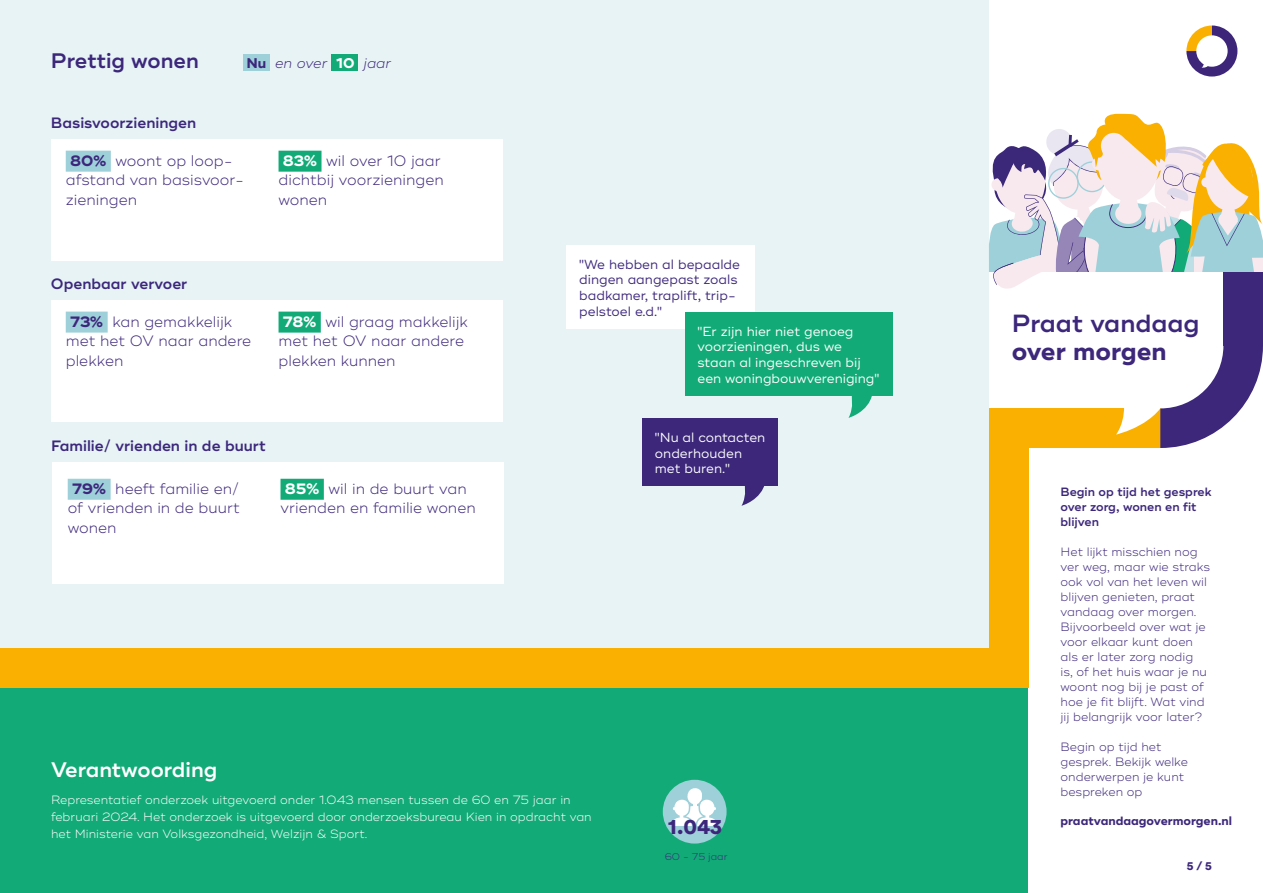
<style>
.page{position:relative;width:1263px;height:893px;background:#fff}
.page>*{position:absolute;margin:0;border:0;box-sizing:border-box;transform-origin:0 0}
.t1{font:600 24.75px "Ridley Grotesk";color:#3c277b}
.t2{font:700 24.75px "Ridley Grotesk";color:#3c277b}
.body_-_small{font:900 21.6px "Circular Std";color:#3c277b}
.t3{font:600 21px "Ridley Grotesk";color:#fff}
.Titel_grafiek{font:600 21px "Ridley Grotesk";color:#3c277b}
.body{font:300 15px/19.5px "Ridley Grotesk";color:#3c277b}
.t4{font:600 15px "Ridley Grotesk";color:#3c277b}
.Titel_grafiek-2{font:italic 300 14.1px "Ridley Grotesk";color:#3c277b}
.t5{font:13.2px/15.8px "Ridley Grotesk";color:#fff}
.t6{font:13.2px/15.8px "Ridley Grotesk";color:#3c277b}
.body-2{font:300 12px/15px "Ridley Grotesk";color:#3c277b}
.body-3{font:300 12px "Ridley Grotesk";color:#fff}
.t7{font:600 12px/15px "Ridley Grotesk";color:#3c277b}
.body-4{font:700 12px "Ridley Grotesk";color:#3c277b}
.body-5{font:900 12px "Circular Std";color:#3c277b}
.body_-_small-2{font:300 9.75px "Ridley Grotesk";color:#3c277b}
.s1{font-weight:700;font-style:normal}
.s2{font-weight:700;font-style:normal;color:#fff}
.s3{font-weight:700}
.s4{font-weight:700;color:#fff}
</style>
<div class="page">
<div style="left:0;top:0;width:989px;height:648px;background:#e7f3f5"></div>
<div style="left:51px;top:300px;width:451px;height:122px;background:#fff"></div>
<div style="left:52px;top:462px;width:452px;height:122px;background:#fff"></div>
<div style="left:0;top:648px;width:1263px;height:245px;background:#12ab78"></div>
<div style="left:1028px;top:353px;width:235px;height:540px;background:#fff"></div>
<div style="left:989px;top:408px;width:171px;height:40px;background:#f9b000"></div>
<div style="left:989px;top:408px;width:39px;height:260px;background:#f9b000"></div>
<div style="left:1223px;top:271px;width:40px;height:74px;background:#3c277b"></div>
<svg style="left:1116px;top:345px;width:147px;height:103px"></svg>
<svg style="left:989px;top:113px;width:274px;height:176px"></svg>
<div style="left:663px;top:780px;width:63px;height:63px;background:#9ed0da;border-radius:50%"></div>
<svg style="left:672px;top:788px;width:47px;height:37px"></svg>
<div style="left:631px;top:648px;width:397px;height:40px;background:#f9b000"></div>
<div style="left:0;top:648px;width:631px;height:40px;background:#f9b000"></div>
<svg style="left:1186px;top:26px;width:51px;height:51px"></svg>
<div style="left:244px;top:54px;width:26px;height:16px;background:#9ed0da"></div>
<div style="left:332px;top:54px;width:26px;height:16px;background:#12ab78"></div>
<div style="left:51px;top:139px;width:451px;height:122px;background:#fff"></div>
<div style="left:66px;top:151px;width:45px;height:21px;background:#9ed0da"></div>
<div style="left:279px;top:151px;width:42px;height:21px;background:#12ab78"></div>
<div style="left:68px;top:479px;width:43px;height:21px;background:#9ed0da"></div>
<div style="left:280px;top:479px;width:44px;height:21px;background:#12ab78"></div>
<div style="left:66px;top:312px;width:42px;height:21px;background:#9ed0da"></div>
<div style="left:279px;top:312px;width:42px;height:21px;background:#12ab78"></div>
<div style="left:566px;top:245px;width:189px;height:84px;background:#fff"></div>
<svg style="left:741px;top:486px;width:23px;height:20px"></svg>
<div style="left:642px;top:419px;width:136px;height:67px;background:#3c277b"></div>
<svg style="left:848px;top:396px;width:24px;height:22px"></svg>
<div style="left:685px;top:312px;width:207px;height:84px;background:#12ab78"></div>
<p class="Titel_grafiek" style="left:51px;top:48px;width:149px">Prettig wonen</p>
<p class="Titel_grafiek-2" style="left:246px;top:54px;width:146px"><span class="s1">Nu</span> en over <span class="s2">10</span> jaar</p>
<h4 class="t4" style="left:51px;top:114px;width:147px">Basisvoorzieningen</h4>
<p class="body" style="left:66px;top:151px;width:180px"><span class="s3">80%</span> woont op loop&shy;afstand van basisvoor&shy;zieningen</p>
<p class="body" style="left:279px;top:151px;width:167px"><span class="s4">83%</span> wil over 10 jaar dichtbij voorzieningen wonen</p>
<h4 class="t4" style="left:51px;top:275px;width:138px">Openbaar vervoer</h4>
<p class="body" style="left:66px;top:312px;width:187px"><span class="s3">73%</span> kan gemakkelijk met het OV naar andere plekken</p>
<p class="body" style="left:279px;top:312px;width:191px"><span class="s4">78%</span> wil graag makkelijk met het OV naar andere plekken kunnen</p>
<h4 class="t4" style="left:51px;top:437px;width:216px">Familie/ vrienden in de buurt</h4>
<p class="body" style="left:68px;top:479px;width:174px;text-align:justify"><span class="s3">79%</span> heeft familie en/ of vrienden in de buurt wonen</p>
<p class="body" style="left:280px;top:479px;width:197px"><span class="s4">85%</span> wil in de buurt van vrienden en familie wonen</p>
<h3 class="t3" style="left:51px;top:757px;width:168px">Verantwoording</h3>
<h3 class="t6" style="left:579px;top:256px;width:162px">"We hebben al bepaalde dingen aangepast zoals badkamer, traplift, trip&shy;pelstoel e.d."</h3>
<h3 class="t5" style="left:697px;top:323px;width:183px">"Er zijn hier niet genoeg voorzieningen, dus we staan al ingeschreven bij een woningbouwvereniging"</h3>
<h3 class="t5" style="left:655px;top:430px;width:112px">"Nu al contacten onderhouden met buren."</h3>
<p class="body-3" style="left:51px;top:792px;width:521px">Representatief onderzoek uitgevoerd onder 1.043 mensen tussen de 60 en 75 jaar in</p>
<p class="body-3" style="left:51px;top:810px;width:542px">februari 2024. Het onderzoek is uitgevoerd door onderzoeksbureau Kien in opdracht van</p>
<p class="body-3" style="left:51px;top:827px;width:318px">het Ministerie van Volksgezondheid, Welzijn &amp; Sport.</p>
<p class="body_-_small" style="left:668px;top:812px;width:56px">1.043</p>
<p class="body_-_small-2" style="left:665px;top:850px;width:64px">60 - 75 jaar</p>
<h1 class="t1" style="left:1012px;top:308px;width:189px">Praat vandaag</h1>
<h1 class="t2" style="left:1012px;top:336px;width:156px">over morgen</h1>
<h4 class="t7" style="left:1060px;top:485px;width:153px">Begin op tijd het gesprek over zorg, wonen en fit blijven</h4>
<p class="body-2" style="left:1060px;top:545px;width:151px">Het lijkt misschien nog ver weg, maar wie straks ook vol van het leven wil blijven genieten, praat vandaag over morgen.<br>Bijvoorbeeld over wat je voor elkaar kunt doen als er later zorg nodig<br>is, of het huis waar je nu woont nog bij je past of hoe je fit blijft. Wat vind jij belangrijk voor later?</p>
<p class="body-2" style="left:1060px;top:740px;width:129px">Begin op tijd het gesprek. Bekijk welke onderwerpen je kunt bespreken op</p>
<p class="body-4" style="left:1060px;top:813px;width:173px">praatvandaagovermorgen.nl</p>
<p class="body-5" style="left:1187px;top:858px;width:27px">5 / 5</p>
</div>
